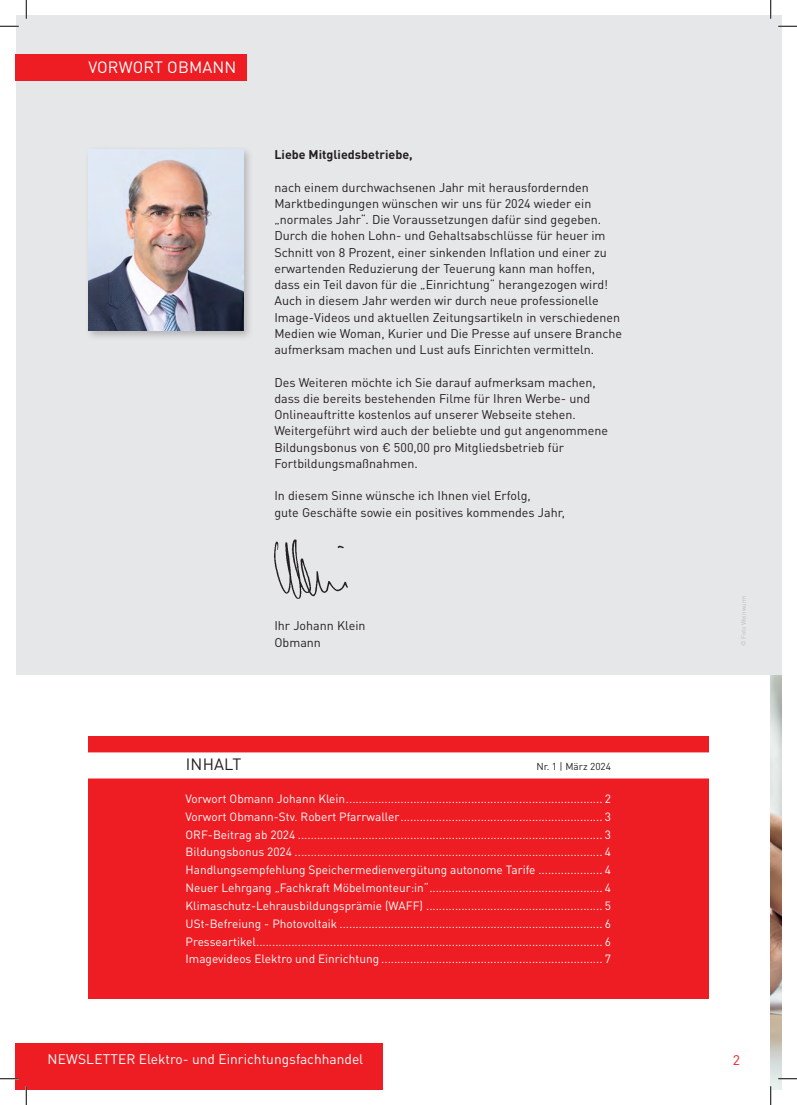
<style>
.page{position:relative;width:797px;height:1105px;background:#fff}
.page>*{position:absolute;margin:0;border:0;box-sizing:border-box;transform-origin:0 0}
.t1{font:16.25px "DIN Pro";letter-spacing:.01em;color:#fff}
.t2{font:16.25px "DIN Pro";letter-spacing:.01em;color:#231f20}
.t3{font:13.75px "DIN Pro";color:#fff}
.t4{font:13.75px "DIN Pro";color:#ee1d23}
.t5{font:12.5px/16.2px "DINOT";color:#231f20}
.t6{font:700 12.5px "DINOT";color:#231f20}
.t7{font:11.88px/17.8px "DIN Pro";color:#fff;text-align:justify}
.t8{font:10px "DIN Pro";color:#231f20}
.t9{font:6.25px "DINOT";color:#bcbdc0}
</style>
<div class="page">
<div style="left:16px;top:1043px;width:367px;height:46px;background:#ee1d23"></div>
<img style="left:770px;top:675px;width:11px;height:414px">
<div style="left:16px;top:16px;width:765px;height:659px;background:#e6e7e9"></div>
<img style="left:274px;top:539px;width:74px;height:60px">
<div style="left:88px;top:737px;width:620px;height:262px;background:#ee1d23"></div>
<svg style="left:88px;top:752px;width:621px;height:27px"></svg>
<div style="left:85px;top:146px;width:169px;height:195px;background:#231f20;opacity:.25"></div>
<img style="left:88px;top:150px;width:155px;height:181px">
<div style="left:16px;top:54px;width:231px;height:26px;background:#ee1d23"></div>
<svg style="left:0;top:25px;width:19px;height:2px"></svg>
<svg style="left:778px;top:25px;width:19px;height:2px"></svg>
<svg style="left:0;top:1078px;width:19px;height:1px"></svg>
<svg style="left:778px;top:1078px;width:19px;height:1px"></svg>
<svg style="left:25px;top:0;width:2px;height:19px"></svg>
<svg style="left:25px;top:1086px;width:2px;height:19px"></svg>
<svg style="left:770px;top:0;width:1px;height:19px"></svg>
<svg style="left:770px;top:1086px;width:1px;height:19px"></svg>
<h1 class="t1" style="left:88px;top:56px;width:150px">VORWORT OBMANN</h1>
<p class="t6" style="left:274px;top:146px;width:140px">Liebe Mitgliedsbetriebe,</p>
<p class="t5" style="left:274px;top:179px;width:349px">nach einem durchwachsenen Jahr mit herausfordernden Marktbedingungen wünschen wir uns für 2024 wieder ein „normales Jahr“. Die Voraussetzungen dafür sind gegeben.<br>Durch die hohen Lohn- und Gehaltsabschlüsse für heuer im Schnitt von 8 Prozent, einer sinkenden Inflation und einer zu erwartenden Reduzierung der Teuerung kann man hoffen, dass ein Teil davon für die „Einrichtung“ herangezogen wird!<br>Auch in diesem Jahr werden wir durch neue professionelle Image-Videos und aktuellen Zeitungsartikeln in verschiedenen Medien wie Woman, Kurier und Die Presse auf unsere Branche aufmerksam machen und Lust aufs Einrichten vermitteln.</p>
<p class="t5" style="left:274px;top:374px;width:335px">Des Weiteren möchte ich Sie darauf aufmerksam machen, dass die bereits bestehenden Filme für Ihren Werbe- und Onlineauftritte kostenlos auf unserer Webseite stehen.<br>Weitergeführt wird auch der beliebte und gut angenommene Bildungsbonus von € 500,00 pro Mitgliedsbetrieb für Fortbildungsmaßnahmen.</p>
<p class="t5" style="left:274px;top:487px;width:292px">In diesem Sinne wünsche ich Ihnen viel Erfolg,<br>gute Geschäfte sowie ein positives kommendes Jahr,</p>
<p class="t5" style="left:274px;top:617px;width:93px">Ihr Johann Klein<br>Obmann</p>
<h1 class="t2" style="left:186px;top:753px;width:57px">INHALT</h1>
<p class="t8" style="left:536px;top:760px;width:76px">Nr. 1 | März 2024</p>
<p class="t7" style="left:185px;top:789px;width:427px">Vorwort Obmann Johann Klein................................................................................ 2<br>Vorwort Obmann-Stv. Robert Pfarrwaller............................................................... 3<br>ORF-Beitrag ab 2024 ............................................................................................... 3<br>Bildungsbonus 2024 ................................................................................................ 4<br>Handlungsempfehlung Speichermedienvergütung autonome Tarife .................... 4<br>Neuer Lehrgang „Fachkraft Möbelmonteur:in“...................................................... 4<br>Klimaschutz-Lehrausbildungsprämie (WAFF) ....................................................... 5<br>USt-Befreiung - Photovoltaik .................................................................................. 6<br>Presseartikel............................................................................................................ 6<br>Imagevideos Elektro und Einrichtung ..................................................................... 7</p>
<p class="t9" style="left:739px;top:646px;width:52px;rotate:-90deg">© Foto Weinwurm</p>
<p class="t3" style="left:48px;top:1050px;width:317px">NEWSLETTER Elektro- und Einrichtungsfachhandel</p>
<p class="t4" style="left:732px;top:1051px;width:9px">2</p>
</div>
